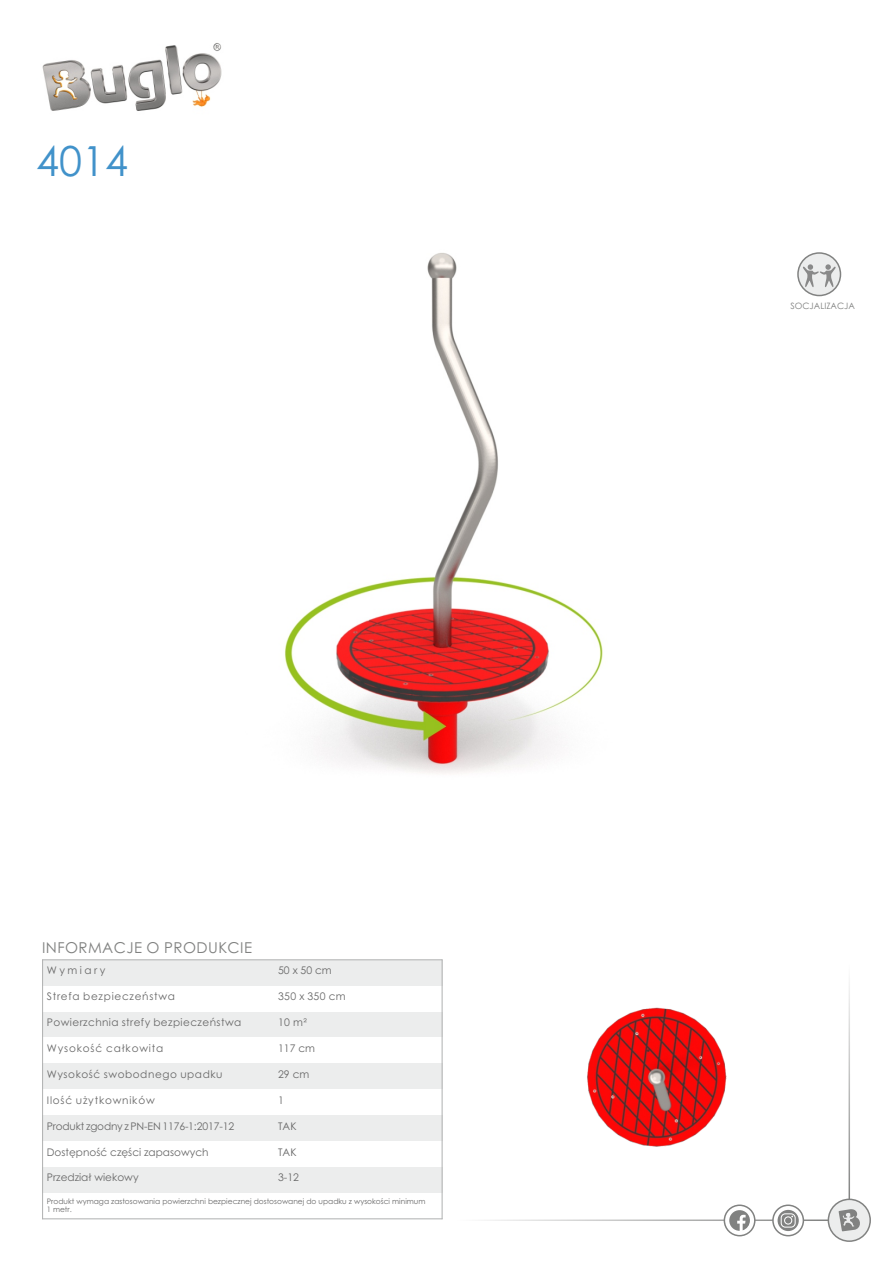
<style>
.page{position:relative;width:893px;height:1263px;background:#fff}
.page>*{position:absolute;margin:0;border:0;box-sizing:border-box;transform-origin:0 0}
.t1{font:41.4px "Century Gothic";color:#4192ca}
.t2{font:15px "Century Gothic";letter-spacing:.03em;color:#818281}
.t3{font:10.5px "Century Gothic";letter-spacing:.04em;color:#686868}
.t4{font:10.5px "Century Gothic";color:#686868}
.t5{font:10.5px "Century Gothic";letter-spacing:-.015em;color:#686868}
.t6{font:10.5px "Century Gothic";letter-spacing:.065em;color:#686868}
.t7{font:10.5px "Century Gothic";letter-spacing:.08em;color:#686868}
.t8{font:10.5px "Century Gothic";letter-spacing:.075em;color:#686868}
.t9{font:10.5px "Century Gothic";letter-spacing:.235em;color:#686868}
.t10{font:8.7px "Century Gothic";color:#818281}
.t11{font:7.5px/7.8px "Century Gothic";color:#686868}
</style>
<div class="page">
<hr style="left:456px;top:1219px;width:373px;height:2px;background:#818281">
<svg style="left:828px;top:1198px;width:43px;height:44px"></svg>
<svg style="left:839px;top:1208px;width:23px;height:23px"></svg>
<svg style="left:724px;top:1204px;width:31px;height:32px"></svg>
<svg style="left:729px;top:1210px;width:21px;height:21px"></svg>
<svg style="left:772px;top:1204px;width:32px;height:32px"></svg>
<svg style="left:778px;top:1210px;width:21px;height:21px"></svg>
<svg style="left:781px;top:1213px;width:15px;height:14px"></svg>
<hr style="left:848px;top:963px;width:2px;height:236px;background:#818281">
<div style="left:43px;top:960px;width:231px;height:26px;background:#eceded"></div>
<div style="left:274px;top:960px;width:168px;height:26px;background:#eceded"></div>
<div style="left:43px;top:1011px;width:231px;height:26px;background:#eceded"></div>
<div style="left:274px;top:1011px;width:168px;height:26px;background:#eceded"></div>
<div style="left:43px;top:1063px;width:231px;height:26px;background:#eceded"></div>
<div style="left:274px;top:1063px;width:168px;height:26px;background:#eceded"></div>
<div style="left:43px;top:1115px;width:231px;height:26px;background:#eceded"></div>
<div style="left:274px;top:1115px;width:168px;height:26px;background:#eceded"></div>
<div style="left:43px;top:1167px;width:231px;height:26px;background:#eceded"></div>
<div style="left:274px;top:1167px;width:168px;height:26px;background:#eceded"></div>
<hr style="left:42px;top:959px;width:1px;height:260px;background:#afb0b0">
<svg style="left:442px;top:1193px;width:1px;height:26px"></svg>
<hr style="left:442px;top:959px;width:1px;height:234px;background:#afb0b0">
<hr style="left:42px;top:1218px;width:400px;height:1px;background:#afb0b0">
<hr style="left:42px;top:959px;width:400px;height:1px;background:#afb0b0">
<svg style="left:797px;top:252px;width:44px;height:44px"></svg>
<svg style="left:823px;top:264px;width:13px;height:23px"></svg>
<img style="left:42px;top:43px;width:180px;height:68px">
<img style="left:284px;top:252px;width:539px;height:521px">
<img style="left:587px;top:1007px;width:140px;height:140px">
<h1 class="t1" style="left:36px;top:145px;width:93px">4014</h1>
<h2 class="t2" style="left:42px;top:942px;width:212px">INFORMACJE O PRODUKCIE</h2>
<p class="t9" style="left:47px;top:966px;width:60px">Wymiary</p>
<p class="t3" style="left:278px;top:966px;width:55px">50 x 50 cm</p>
<p class="t6" style="left:47px;top:992px;width:130px">Strefa bezpieczeństwa</p>
<p class="t3" style="left:278px;top:992px;width:69px">350 x 350 cm</p>
<p class="t3" style="left:47px;top:1018px;width:196px">Powierzchnia strefy bezpieczeństwa</p>
<p class="t3" style="left:278px;top:1018px;width:30px">10 m²</p>
<p class="t7" style="left:47px;top:1044px;width:118px">Wysokość całkowita</p>
<p class="t3" style="left:278px;top:1044px;width:39px">117 cm</p>
<p class="t3" style="left:47px;top:1070px;width:177px">Wysokość swobodnego upadku</p>
<p class="t3" style="left:278px;top:1070px;width:33px">29 cm</p>
<p class="t8" style="left:47px;top:1096px;width:109px">Ilość użytkowników</p>
<p class="t3" style="left:278px;top:1096px;width:7px">1</p>
<p class="t5" style="left:47px;top:1122px;width:189px">Produkt zgodny z PN-EN 1176-1:2017-12</p>
<p class="t3" style="left:278px;top:1122px;width:20px">TAK</p>
<p class="t4" style="left:47px;top:1148px;width:163px">Dostępność części zapasowych</p>
<p class="t3" style="left:278px;top:1148px;width:20px">TAK</p>
<p class="t4" style="left:47px;top:1173px;width:93px">Przedział wiekowy</p>
<p class="t3" style="left:278px;top:1173px;width:22px">3-12</p>
<p class="t11" style="left:47px;top:1198px;width:380px">Produkt wymaga zastosowania powierzchni bezpiecznej dostosowanej do upadku z wysokości minimum<br>1 metr.</p>
<p class="t10" style="left:790px;top:302px;width:66px">SOCJALIZACJA</p>
</div>
